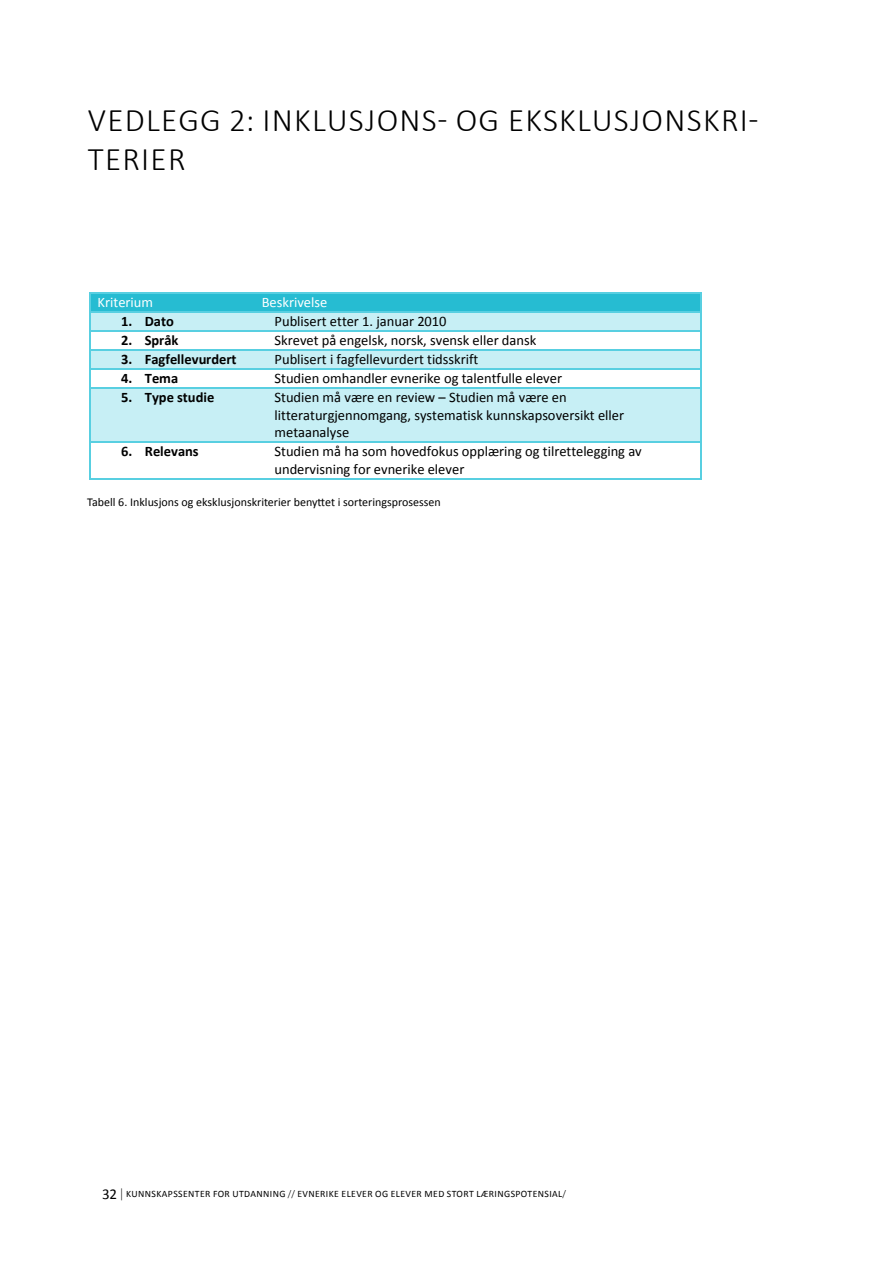
<style>
.page{position:relative;width:893px;height:1263px;background:#fff}
.page>*{position:absolute;margin:0;border:0;box-sizing:border-box;transform-origin:0 0}
.t1{font:300 33px/39px "Calibri";letter-spacing:.04em;color:#000}
.t2{font:14.55px/17.7px "Calibri";color:#000}
.t3{font:700 14.55px "Calibri";color:#000}
.t4{font:14.55px "Calibri";color:#fff}
.t5{font:12px "Calibri";color:#000}
.t6{font:9.75px "Calibri";letter-spacing:.04em;color:#000}
.s1{font-size:15px}
.s2{font-weight:300;font-size:13.8px}
.s3{font-weight:300}
</style>
<div class="page">
<div style="left:91px;top:294px;width:164px;height:17px;background:#26bcd2"></div>
<div style="left:255px;top:294px;width:445px;height:17px;background:#26bcd2"></div>
<hr style="left:91px;top:292px;width:164px;height:2px;background:#58cfe1">
<hr style="left:256px;top:292px;width:444px;height:2px;background:#58cfe1">
<div style="left:91px;top:313px;width:176px;height:17px;background:#c7eff5"></div>
<div style="left:267px;top:313px;width:433px;height:17px;background:#c7eff5"></div>
<hr style="left:91px;top:311px;width:164px;height:2px;background:#58cfe1">
<svg style="left:255px;top:311px;width:14px;height:2px"></svg>
<hr style="left:269px;top:311px;width:431px;height:2px;background:#58cfe1">
<hr style="left:91px;top:330px;width:176px;height:2px;background:#58cfe1">
<hr style="left:269px;top:330px;width:431px;height:2px;background:#58cfe1">
<div style="left:91px;top:351px;width:176px;height:17px;background:#c7eff5"></div>
<div style="left:267px;top:351px;width:433px;height:17px;background:#c7eff5"></div>
<hr style="left:91px;top:349px;width:176px;height:2px;background:#58cfe1">
<hr style="left:269px;top:349px;width:431px;height:2px;background:#58cfe1">
<hr style="left:91px;top:368px;width:176px;height:1px;background:#58cfe1">
<hr style="left:269px;top:368px;width:431px;height:1px;background:#58cfe1">
<div style="left:91px;top:389px;width:176px;height:52px;background:#c7eff5"></div>
<div style="left:267px;top:389px;width:433px;height:52px;background:#c7eff5"></div>
<svg style="left:90px;top:292px;width:1px;height:97px"></svg>
<hr style="left:91px;top:387px;width:176px;height:2px;background:#58cfe1">
<hr style="left:269px;top:387px;width:431px;height:2px;background:#58cfe1">
<svg style="left:700px;top:292px;width:1px;height:97px"></svg>
<hr style="left:90px;top:389px;width:1px;height:52px;background:#58cfe1">
<hr style="left:700px;top:389px;width:1px;height:52px;background:#58cfe1">
<hr style="left:91px;top:441px;width:176px;height:2px;background:#58cfe1">
<hr style="left:269px;top:441px;width:431px;height:2px;background:#58cfe1">
<hr style="left:90px;top:443px;width:1px;height:35px;background:#58cfe1">
<hr style="left:91px;top:478px;width:176px;height:1px;background:#58cfe1">
<hr style="left:268px;top:478px;width:432px;height:1px;background:#58cfe1">
<hr style="left:700px;top:443px;width:1px;height:35px;background:#58cfe1">
<h1 class="t1" style="left:88px;top:100px;width:672px">VEDLEGG 2: INKLUSJONS- OG EKSKLUSJONSKRI-<br>TERIER</h1>
<p class="t4" style="left:98px;top:293px;width:57px">Kriterium</p>
<p class="t4" style="left:262px;top:293px;width:67px">Beskrivelse</p>
<p class="t3" style="left:121px;top:312px;width:54px">1. Dato</p>
<p class="t2" style="left:275px;top:313px;width:174px">Publisert etter 1. januar 2010</p>
<p class="t3" style="left:121px;top:331px;width:59px">2. Språk</p>
<p class="t2" style="left:275px;top:332px;width:263px">Skrevet på engelsk, norsk, svensk eller dansk</p>
<p class="t3" style="left:121px;top:350px;width:117px">3. Fagfellevurdert</p>
<p class="t2" style="left:275px;top:350px;width:205px">Publisert i fagfellevurdert tidsskrift</p>
<p class="t3" style="left:121px;top:369px;width:59px">4. Tema</p>
<p class="t2" style="left:275px;top:370px;width:289px">Studien omhandler evnerike og talentfulle elever</p>
<p class="t3" style="left:121px;top:388px;width:95px">5. Type studie</p>
<p class="t2" style="left:275px;top:388px;width:351px">Studien må være en review – Studien må være en litteraturgjennomgang, systematisk kunnskapsoversikt eller metaanalyse</p>
<p class="t3" style="left:121px;top:442px;width:79px">6. Relevans</p>
<p class="t2" style="left:275px;top:443px;width:369px">Studien må ha som hovedfokus opplæring og tilrettelegging av undervisning for evnerike elever</p>
<p class="t5" style="left:87px;top:495px;width:355px">Tabell 6. Inklusjons og eksklusjonskriterier benyttet i sorteringsprosessen</p>
<p class="t6" style="left:102px;top:1188px;width:465px"><span class="s1">32</span> <span class="s2">|</span> KUNNSKAPSSENTER FOR UTDANNING <span class="s3">//</span> EVNERIKE ELEVER OG ELEVER MED STORT LÆRINGSPOTENSIAL<span class="s3">/</span></p>
</div>
